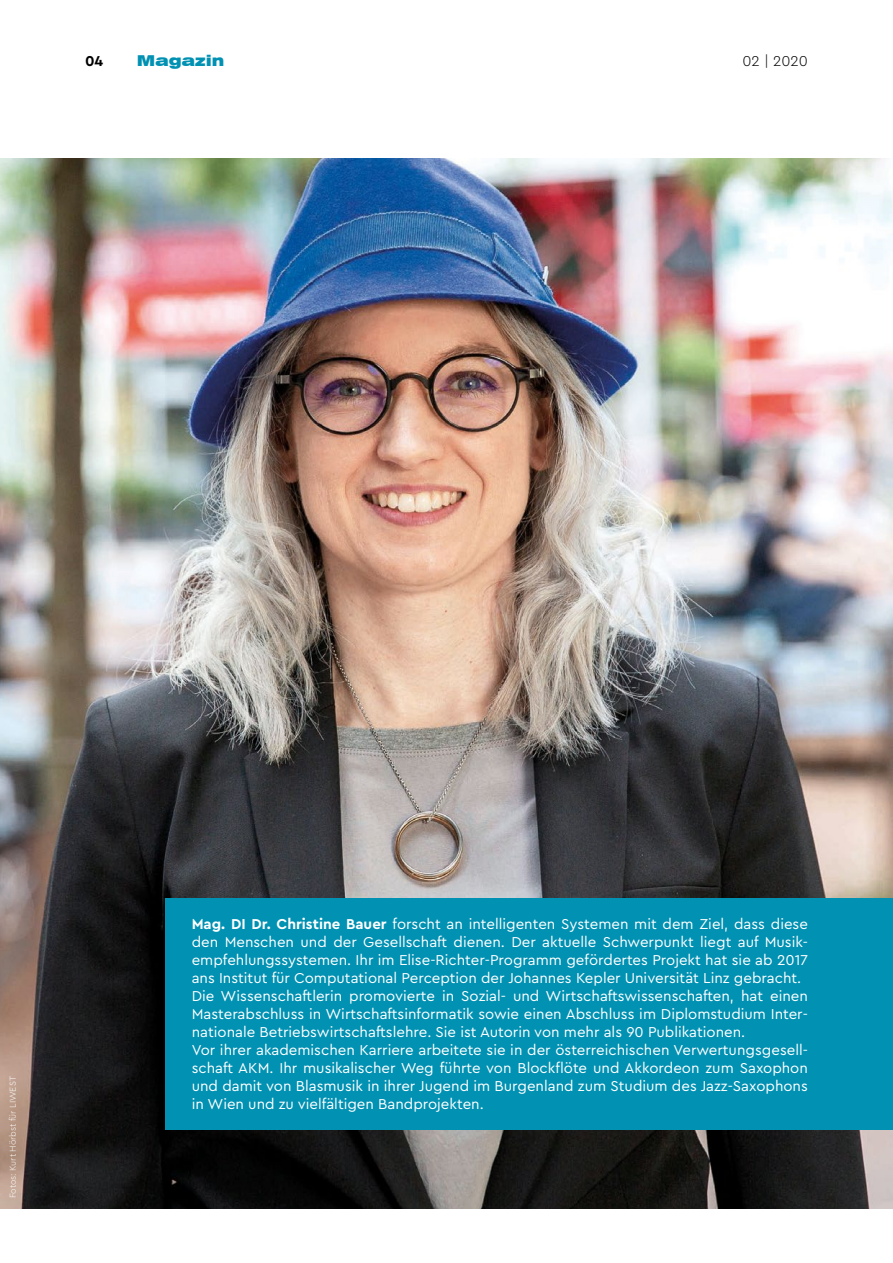
<style>
.page{position:relative;width:893px;height:1263px;background:#fff}
.page>*{position:absolute;margin:0;border:0;box-sizing:border-box;transform-origin:0 0}
.t1{font:15px/18px "Cera PRO";color:#fff}
.t2{font:900 expanded 15px "Swiss 721 BT";color:#0091b3}
.t3{font:300 15px "Cera PRO";color:#000}
.t4{font:700 15px "Cera PRO";color:#000}
.t5{font:300 9px "Cera PRO";color:#fff}
.s1{font-weight:700}
</style>
<div class="page">
<img style="left:0;top:158px;width:893px;height:1051px">
<div style="left:165px;top:898px;width:728px;height:232px;background:#0091b3"></div>
<p class="t4" style="left:85px;top:51px;width:20px">04</p>
<p class="t2" style="left:137px;top:52px;width:89px">Magazin</p>
<p class="t3" style="left:742px;top:51px;width:67px">02 | 2020</p>
<p class="t5" style="left:7px;top:1198px;width:124px;rotate:-90deg">Fotos: Kurt Hörbst für LIWEST</p>
<p class="t1" style="left:192px;top:914px;width:618px"><span class="s1">Mag. DI Dr. Christine Bauer</span> forscht an intelligenten Systemen mit dem Ziel, dass diese den Menschen und der Gesellschaft dienen. Der aktuelle Schwerpunkt liegt auf Musik&shy;empfehlungssystemen. Ihr im Elise-Richter-Programm gefördertes Projekt hat sie ab 2017 ans Institut für Computational Perception der Johannes Kepler Universität Linz gebracht.<br>Die Wissenschaftlerin promovierte in Sozial- und Wirtschaftswissenschaften, hat einen Masterabschluss in Wirtschaftsinformatik sowie einen Abschluss im Diplomstudium Inter&shy;nationale Betriebswirtschaftslehre. Sie ist Autorin von mehr als 90 Publikationen.<br>Vor ihrer akademischen Karriere arbeitete sie in der österreichischen Verwertungsgesell&shy;schaft AKM. Ihr musikalischer Weg führte von Blockflöte und Akkordeon zum Saxophon und damit von Blasmusik in ihrer Jugend im Burgenland zum Studium des Jazz-Saxophons in Wien und zu vielfältigen Bandprojekten.</p>
</div>
